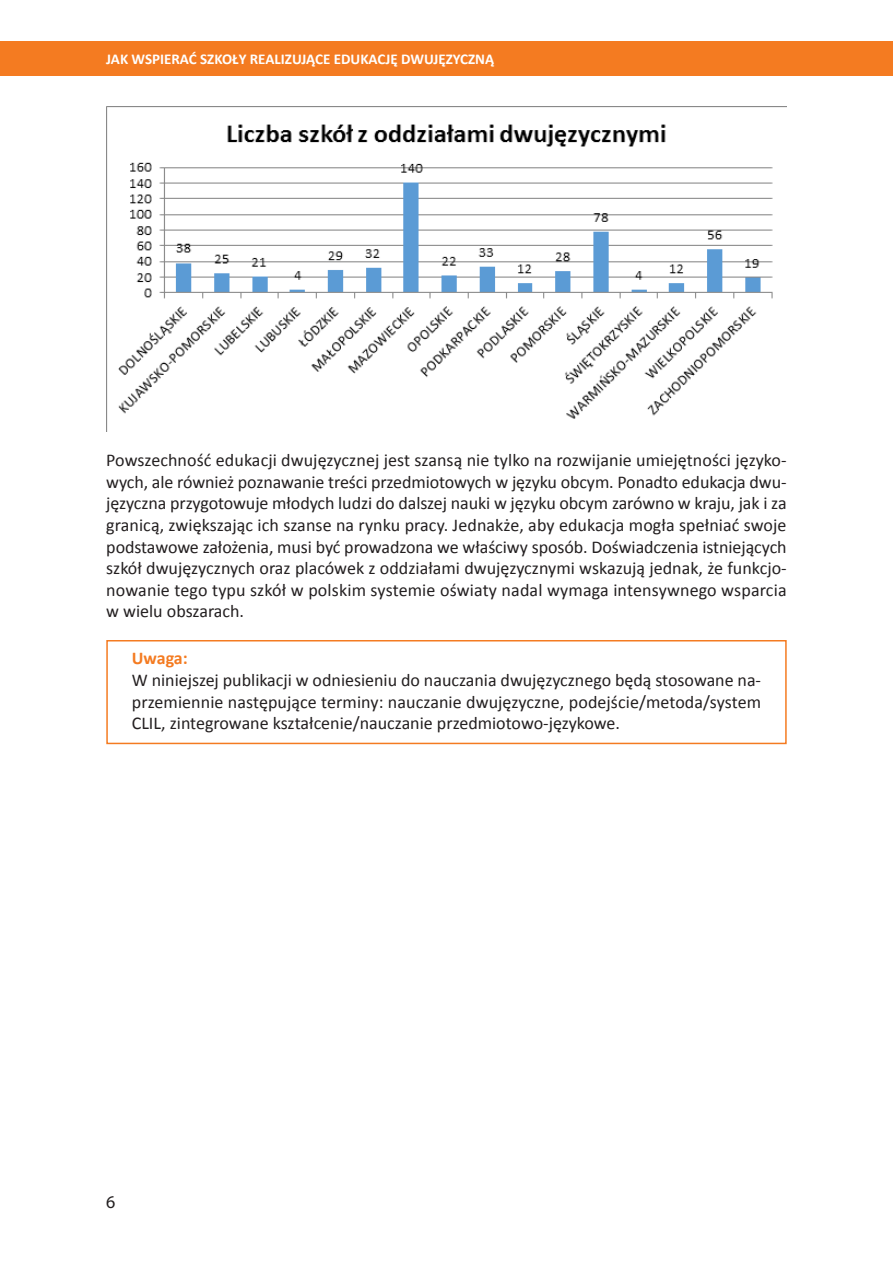
<style>
.page{position:relative;width:893px;height:1263px;background:#fff}
.page>*{position:absolute;margin:0;border:0;box-sizing:border-box;transform-origin:0 0}
.Treść{font:18px/21.6px "Calibri";color:#231f20;text-align:justify}
.Treść-2{font:700 18px "Calibri";letter-spacing:-.005em;color:#f47b21}
.t1{font:18px "Myriad Pro";color:#231f20}
.t2{font:700 15px "Calibri";color:#fff}
</style>
<div class="page">
<div style="left:0;top:41px;width:893px;height:35px;background:#f47b21"></div>
<img style="left:107px;top:107px;width:680px;height:325px">
<div style="left:106px;top:640px;width:681px;height:104px;border:2px solid #f47b21"></div>
<p class="t2" style="left:106px;top:50px;width:389px">JAK WSPIERAĆ SZKOŁY REALIZUJĄCE EDUKACJĘ DWUJĘZYCZNĄ</p>
<p class="Treść" style="left:106px;top:449px;width:682px">Powszechność edukacji dwujęzycznej jest szansą nie tylko na rozwijanie umiejętności języko&shy;wych, ale również poznawanie treści przedmiotowych w języku obcym. Ponadto edukacja dwu&shy;języczna przygotowuje młodych ludzi do dalszej nauki w języku obcym zarówno w kraju, jak i za granicą, zwiększając ich szanse na rynku pracy. Jednakże, aby edukacja mogła spełniać swoje podstawowe założenia, musi być prowadzona we właściwy sposób. Doświadczenia istniejących szkół dwujęzycznych oraz placówek z oddziałami dwujęzycznymi wskazują jednak, że funkcjo&shy;nowanie tego typu szkół w polskim systemie oświaty nadal wymaga intensywnego wsparcia w wielu obszarach.</p>
<p class="Treść-2" style="left:132px;top:647px;width:57px">Uwaga:</p>
<p class="Treść" style="left:132px;top:669px;width:631px">W niniejszej publikacji w odniesieniu do nauczania dwujęzycznego będą stosowane na&shy;przemiennie następujące terminy: nauczanie dwujęzyczne, podejście/metoda/system CLIL, zintegrowane kształcenie/nauczanie przedmiotowo-językowe.</p>
<p class="t1" style="left:106px;top:1190px;width:11px">6</p>
</div>
